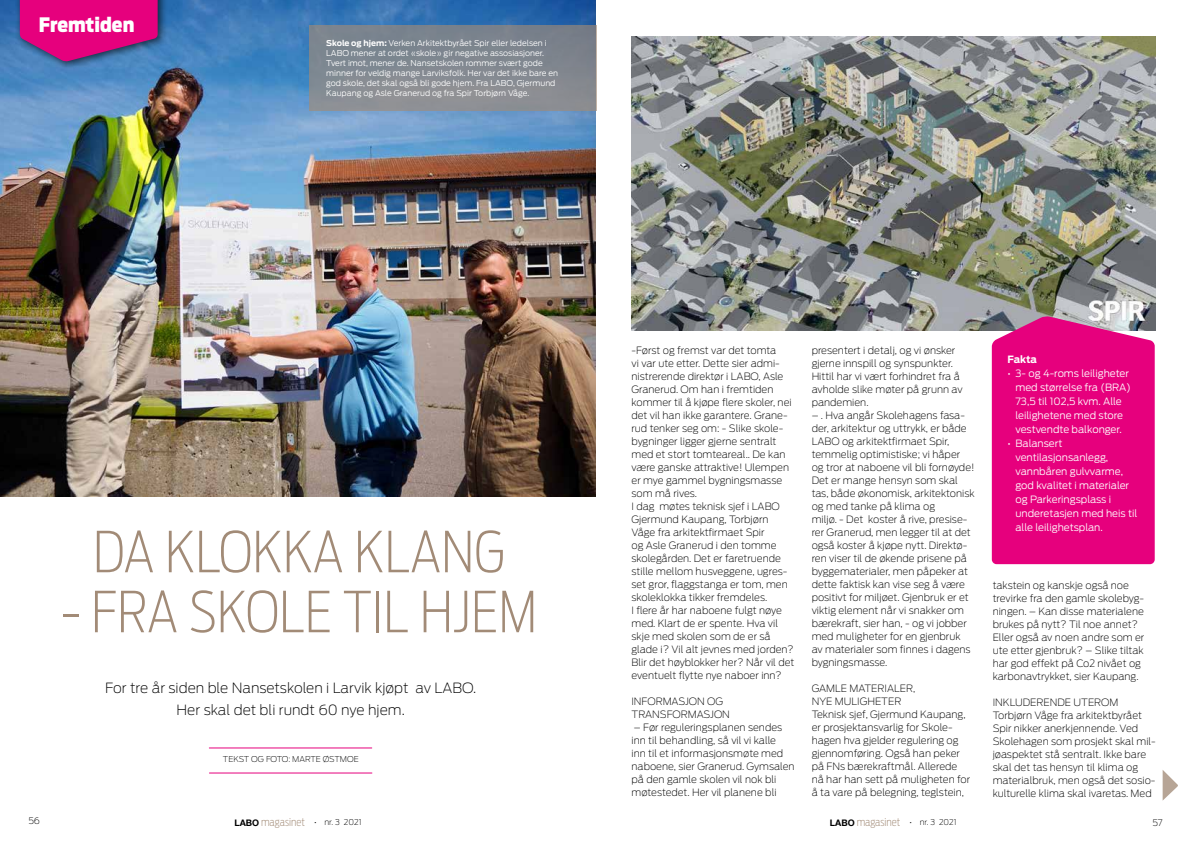
<style>
.page{position:relative;width:1191px;height:842px;background:#fff}
.page>*{position:absolute;margin:0;border:0;box-sizing:border-box;transform-origin:0 0}
.t1{font:200 56px "Antenna Cond";color:#a28b77}
.t2{font:900 19.8px "Antenna Cond";color:#fff}
.t3{font:200 14px/22px "Antenna";color:#000;text-align:center}
.t4{font:200 11px "Antenna Cond";color:#a28b77}
.t5{font:200 10px/13px "Antenna";color:#000}
.t6{font:300 10px/14px "Antenna";color:#fff}
.t7{font:700 10px "Antenna";letter-spacing:-.01em;color:#fff}
.t8{font:200 9px "Antenna";color:#000}
.t9{font:300 8px/10px "Antenna";color:#fff}
.t10{font:200 8px "Antenna";color:#000}
.s1{font-weight:700}
.s2{font-family:"Helvetica Neue";font-weight:700;font-size:9px;color:#000}
.s3{font-family:"Antenna";font-size:8px;color:#000}
.s4{font-family:"Antenna";font-size:7.9px;color:#000}
</style>
<div class="page">
<img style="left:0;top:0;width:595px;height:497px">
<hr style="left:209px;top:748px;width:163px;height:1px;background:#e6007d">
<hr style="left:209px;top:773px;width:163px;height:1px;background:#e6007d">
<img style="left:631px;top:36px;width:524px;height:295px">
<div style="left:991px;top:316px;width:163px;height:248px;background:#e6007d"></div>
<svg style="left:1162px;top:770px;width:16px;height:31px"></svg>
<div style="left:309px;top:26px;width:287px;height:85px;background:linear-gradient(to bottom,#75808b,#909195)"></div>
<div style="left:15px;top:0;width:153px;height:71px;background:#000;opacity:.65"></div>
<svg style="left:20px;top:0;width:138px;height:62px;background:#c51684"></svg>
<h2 class="t2" style="left:39px;top:13px;width:97px">Fremtiden</h2>
<p class="t9" style="left:326px;top:38px;width:233px"><span class="s1">Skole og hjem:</span> Verken Arkitektbyrået Spir eller ledelsen i LABO mener at ordet «skole» gir negative assosiasjoner.<br>Tvert imot, mener de. Nansetskolen rommer svært gode minner for veldig mange Larviksfolk. Her var det ikke bare en god skole, det skal også bli gode hjem. Fra LABO, Gjermund Kaupang og Asle Granerud og fra Spir Torbjørn Våge.</p>
<h1 class="t1" style="left:93px;top:518px;width:413px">DA KLOKKA KLANG</h1>
<h1 class="t1" style="left:61px;top:578px;width:478px">- FRA SKOLE TIL HJEM</h1>
<h3 class="t3" style="left:105px;top:677px;width:373px">For tre år siden ble Nansetskolen i Larvik kjøpt av LABO.<br>Her skal det bli rundt 60 nye hjem.</h3>
<p class="t10" style="left:223px;top:754px;width:137px">TEKST OG FOTO: MARTE ØSTMOE</p>
<p class="t5" style="left:631px;top:344px;width:164px">-Først og fremst var det tomta<br>vi var ute etter. Dette sier admi&shy;nistrerende direktør i LABO, Asle<br>Granerud. Om han i fremtiden kommer til å kjøpe flere skoler, nei det vil han ikke garantere. Grane&shy;rud tenker seg om: - Slike skole&shy;bygninger ligger gjerne sentralt med et stort tomteareal.. De kan være ganske attraktive! Ulempen er mye gammel bygningsmasse som må rives.<br>I dag møtes teknisk sjef i LABO<br>Gjermund Kaupang, Torbjørn<br>Våge fra arkitektfirmaet Spir<br>og Asle Granerud i den tomme skolegården. Det er faretruende stille mellom husveggene, ugres&shy;set gror, flaggstanga er tom, men skoleklokka tikker fremdeles.<br>I flere år har naboene fulgt nøye med. Klart de er spente. Hva vil skje med skolen som de er så glade i? Vil alt jevnes med jorden?<br>Blir det høyblokker her? Når vil det eventuelt flytte nye naboer inn?</p>
<p class="t5" style="left:631px;top:695px;width:100px">INFORMASJON OG<br>TRANSFORMASJON</p>
<p class="t5" style="left:631px;top:721px;width:165px">– Før reguleringsplanen sendes inn til behandling, så vil vi kalle<br>inn til et informasjonsmøte med naboene, sier Granerud. Gymsalen på den gamle skolen vil nok bli møtestedet. Her vil planene bli</p>
<p class="t5" style="left:811px;top:344px;width:153px">presentert i detalj, og vi ønsker gjerne innspill og synspunkter.<br>Hittil har vi vært forhindret fra å avholde slike møter på grunn av pandemien.</p>
<p class="t5" style="left:811px;top:409px;width:164px">– . Hva angår Skolehagens fasa&shy;der, arkitektur og uttrykk, er både<br>LABO og arkitektfirmaet Spir, temmelig optimistiske; vi håper og tror at naboene vil bli fornøyde!<br>Det er mange hensyn som skal tas, både økonomisk, arkitektonisk og med tanke på klima og<br>miljø. - Det koster å rive, presise&shy;rer Granerud, men legger til at det også koster å kjøpe nytt. Direktø&shy;ren viser til de økende prisene på byggematerialer, men påpeker at dette faktisk kan vise seg å være positivt for miljøet. Gjenbruk er et viktig element når vi snakker om bærekraft, sier han, - og vi jobber med muligheter for en gjenbruk<br>av materialer som finnes i dagens bygningsmasse.</p>
<p class="t5" style="left:811px;top:682px;width:160px">GAMLE MATERIALER,<br>NYE MULIGHETER<br>Teknisk sjef, Gjermund Kaupang, er prosjektansvarlig for Skole&shy;hagen hva gjelder regulering og gjennomføring. Også han peker på FNs bærekraftmål. Allerede nå har han sett på muligheten for å ta vare på belegning, teglstein,</p>
<p class="t7" style="left:1007px;top:353px;width:31px">Fakta</p>
<p class="t6" style="left:1015px;top:366px;width:117px;text-indent:-8px">• 3- og 4-roms leiligheter med størrelse fra (BRA)<br>73,5 til 102,5 kvm. Alle leilighetene med store vestvendte balkonger.</p>
<p class="t6" style="left:1015px;top:436px;width:124px;text-indent:-8px">• Balansert ventilasjonsanlegg, vannbåren gulvvarme, god kvalitet i materialer og Parkeringsplass i underetasjen med heis til alle leilighetsplan.</p>
<p class="t5" style="left:992px;top:579px;width:153px">takstein og kanskje også noe trevirke fra den gamle skolebyg&shy;ningen. – Kan disse materialene brukes på nytt? Til noe annet?<br>Eller også av noen andre som er ute etter gjenbruk? – Slike tiltak har god effekt på Co2 nivået og karbonavtrykket, sier Kaupang.</p>
<p class="t5" style="left:992px;top:696px;width:164px">INKLUDERENDE UTEROM<br>Torbjørn Våge fra arkitektbyrået<br>Spir nikker anerkjennende. Ved<br>Skolehagen som prosjekt skal mil&shy;jøaspektet stå sentralt. Ikke bare skal det tas hensyn til klima og materialbruk, men også det sosio&shy;kulturelle klima skal ivaretas. Med</p>
<p class="t8" style="left:28px;top:816px;width:13px">56</p>
<p class="t4" style="left:234px;top:815px;width:129px"><span class="s2">LABO</span> magasinet <span class="s3">• nr. 3 2021</span></p>
<p class="t4" style="left:830px;top:815px;width:128px"><span class="s2">LABO</span> magasinet <span class="s4">• nr. 3 2021</span></p>
<p class="t8" style="left:1152px;top:817px;width:12px">57</p>
</div>
